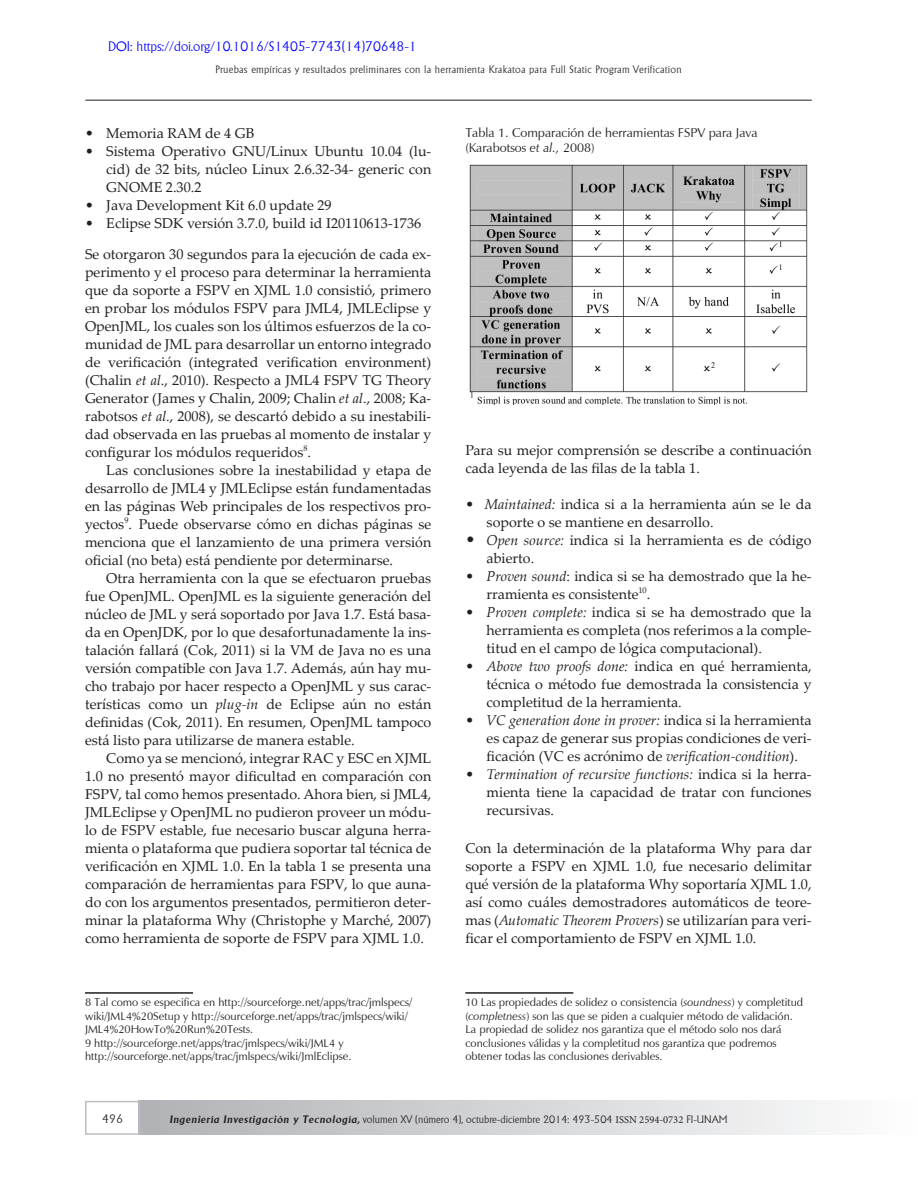
<style>
.page{position:relative;width:918px;height:1188px;background:#fff}
.page>*{position:absolute;margin:0;border:0;box-sizing:border-box;transform-origin:0 0}
.t1{font:14.25px/18px "Palatino Linotype";color:#231f20;text-align:justify}
.t2{font:300 13.5px "Adelon";color:#00f}
.t3{font:12.75px/15px "Zapf Humanist 601 BT";color:#231f20}
.t4{font:300 12px "Adelon";color:#231f20}
.t5{font:11.25px/13.5px "Zapf Humanist 601 BT";color:#231f20}
.t6{font:300 10.5px "Adelon";color:#231f20}
.t7{font:300 10.5px "Adelon";letter-spacing:.025em;color:#231f20}
.s1{font-style:italic}
.s2{font-size:16.5px}
.s3{font-weight:600;font-style:italic}
.s4{font-family:"Minion Pro";font-weight:400}
</style>
<div class="page">
<div style="left:138px;top:1101px;width:780px;height:34px;background:linear-gradient(to right,#b0b1b5,#fdfefe)"></div>
<hr style="left:85px;top:100px;width:727px;height:1px;background:#231f20">
<div style="left:85px;top:1101px;width:55px;height:34px;border:2px solid #bcbdc0"></div>
<hr style="left:85px;top:992px;width:108px;height:2px;background:#231f20">
<img style="left:469px;top:164px;width:339px;height:241px">
<hr style="left:465px;top:992px;width:108px;height:2px;background:#231f20">
<p class="t2" style="left:108px;top:38px;width:310px">DOI: https://doi.org/10.1016/S1405-7743(14)70648-1</p>
<p class="t7" style="left:215px;top:63px;width:468px">Pruebas empíricas y resultados preliminares con la herramienta Krakatoa para Full Static Program Verification</p>
<p class="t1" style="left:85px;top:124px;width:171px">• Memoria RAM de 4 GB</p>
<p class="t1" style="left:106px;top:142px;width:327px;text-indent:-21px">• Sistema Operativo GNU/Linux Ubuntu 10.04 (lu&shy;cid) de 32 bits, núcleo Linux 2.6.32-34- generic con GNOME 2.30.2</p>
<p class="t1" style="left:85px;top:196px;width:248px">• Java Development Kit 6.0 update 29</p>
<p class="t1" style="left:85px;top:214px;width:338px">• Eclipse SDK versión 3.7.0, build id I20110613-1736</p>
<p class="t1" style="left:85px;top:245px;width:348px">Se otorgaron 30 segundos para la ejecución de cada ex&shy;perimento y el proceso para determinar la herramienta que da soporte a FSPV en XJML 1.0 consistió, primero en probar los módulos FSPV para JML4, JMLEclipse y OpenJML, los cuales son los últimos esfuerzos de la co&shy;munidad de JML para desarrollar un entorno integrado de verificación (integrated verification environment) (Chalin <span class="s1">et al</span>., 2010). Respecto a JML4 FSPV TG Theory Generator (James y Chalin, 2009; Chalin <span class="s1">et al</span>., 2008; Ka&shy;rabotsos <span class="s1">et al</span>., 2008), se descartó debido a su inestabili&shy;dad observada en las pruebas al momento de instalar y configurar los módulos requeridos<sup>8</sup>.<sup>7</sup></p>
<p class="t1" style="left:85px;top:461px;width:348px;text-indent:21px">Las conclusiones sobre la inestabilidad y etapa de desarrollo de JML4 y JMLEclipse están fundamentadas en las páginas Web principales de los respectivos pro&shy;yectos<sup>9</sup>.<sup>87</sup>Puede observarse cómo en dichas páginas se menciona que el lanzamiento de una primera versión oficial (no beta) está pendiente por determinarse.</p>
<p class="t1" style="left:85px;top:569px;width:348px;text-indent:21px">Otra herramienta con la que se efectuaron pruebas fue OpenJML. OpenJML es la siguiente generación del núcleo de JML y será soportado por Java 1.7. Está basa&shy;da en OpenJDK, por lo que desafortunadamente la ins&shy;talación fallará (Cok, 2011) si la VM de Java no es una versión compatible con Java 1.7. Además, aún hay mu&shy;cho trabajo por hacer respecto a OpenJML y sus carac&shy;terísticas como un <span class="s1">plug-in</span> de Eclipse aún no están definidas (Cok, 2011). En resumen, OpenJML tampoco está listo para utilizarse de manera estable.</p>
<p class="t1" style="left:85px;top:749px;width:348px;text-indent:21px">Como ya se mencionó, integrar RAC y ESC en XJML 1.0 no presentó mayor dificultad en comparación con FSPV, tal como hemos presentado. Ahora bien, si JML4, JMLEclipse y OpenJML no pudieron proveer un módu&shy;lo de FSPV estable, fue necesario buscar alguna herra&shy;mienta o plataforma que pudiera soportar tal técnica de verificación en XJML 1.0. En la tabla 1 se presenta una comparación de herramientas para FSPV, lo que auna&shy;do con los argumentos presentados, permitieron deter&shy;minar la plataforma Why (Christophe y Marché, 2007) como herramienta de soporte de FSPV para XJML 1.0.</p>
<p class="t5" style="left:85px;top:996px;width:329px">8 Tal como se especifica en http://sourceforge.net/apps/trac/jmlspecs/ wiki/JML4%20Setup y http://sourceforge.net/apps/trac/jmlspecs/wiki/ JML4%20HowTo%20Run%20Tests.<br>9 http://sourceforge.net/apps/trac/jmlspecs/wiki/JML4 y http://sourceforge.net/apps/trac/jmlspecs/wiki/JmlEclipse.</p>
<p class="t3" style="left:465px;top:125px;width:294px">Tabla 1. Comparación de herramientas FSPV para Java (Karabotsos <span class="s1">et al.,</span> 2008)</p>
<p class="t1" style="left:465px;top:441px;width:348px">Para su mejor comprensión se describe a continuación cada leyenda de las filas de la tabla 1.</p>
<p class="t1" style="left:487px;top:495px;width:327px;text-indent:-21px">• <span class="s1">Maintained:</span> indica si a la herramienta aún se le da soporte o se mantiene en desarrollo.</p>
<p class="t1" style="left:487px;top:531px;width:327px;text-indent:-21px"><span class="s2">•</span> <span class="s1">Open source:</span> indica si la herramienta es de código abierto.</p>
<p class="t1" style="left:487px;top:567px;width:327px;text-indent:-21px">• <span class="s1">Proven sound</span>: indica si se ha demostrado que la he&shy;rramienta es consistente<sup>10</sup>.<sup>9</sup></p>
<p class="t1" style="left:487px;top:603px;width:327px;text-indent:-21px">• <span class="s1">Proven complete:</span> indica si se ha demostrado que la herramienta es completa (nos referimos a la comple&shy;titud en el campo de lógica computacional).</p>
<p class="t1" style="left:487px;top:657px;width:327px;text-indent:-21px">• <span class="s1">Above two proofs done:</span> indica en qué herramienta, técnica o método fue demostrada la consistencia y completitud de la herramienta.</p>
<p class="t1" style="left:487px;top:711px;width:327px;text-indent:-21px">• <span class="s1">VC generation done in prover:</span> indica si la herramienta es capaz de generar sus propias condiciones de veri&shy;ficación (VC es acrónimo de <span class="s1">verification-condition</span>).</p>
<p class="t1" style="left:487px;top:765px;width:327px;text-indent:-21px">• <span class="s1">Termination of recursive functions:</span> indica si la herra&shy;mienta tiene la capacidad de tratar con funciones recursivas.</p>
<p class="t1" style="left:465px;top:838px;width:348px">Con la determinación de la plataforma Why para dar soporte a FSPV en XJML 1.0, fue necesario delimitar qué versión de la plataforma Why soportaría XJML 1.0, así como cuáles demostradores automáticos de teore&shy;mas (<span class="s1">Automatic Theorem Provers</span>) se utilizarían para veri&shy;ficar el comportamiento de FSPV en XJML 1.0.</p>
<p class="t5" style="left:465px;top:996px;width:339px">10 Las propiedades de solidez o consistencia (<span class="s1">soundness</span>) y completitud (<span class="s1">completness</span>) son las que se piden a cualquier método de validación.<br>La propiedad de solidez nos garantiza que el método solo nos dará conclusiones válidas y la completitud nos garantiza que podremos obtener todas las conclusiones derivables.</p>
<p class="t4" style="left:102px;top:1112px;width:22px">496</p>
<p class="t6" style="left:169px;top:1113px;width:559px"><span class="s3">Ingeniería Investigación y Tecnología,</span> volumen XV (número 4), octubre-diciembre 2014: 493-504 <span class="s4">ISSN 2594-0732</span> FI-UNAM</p>
</div>
